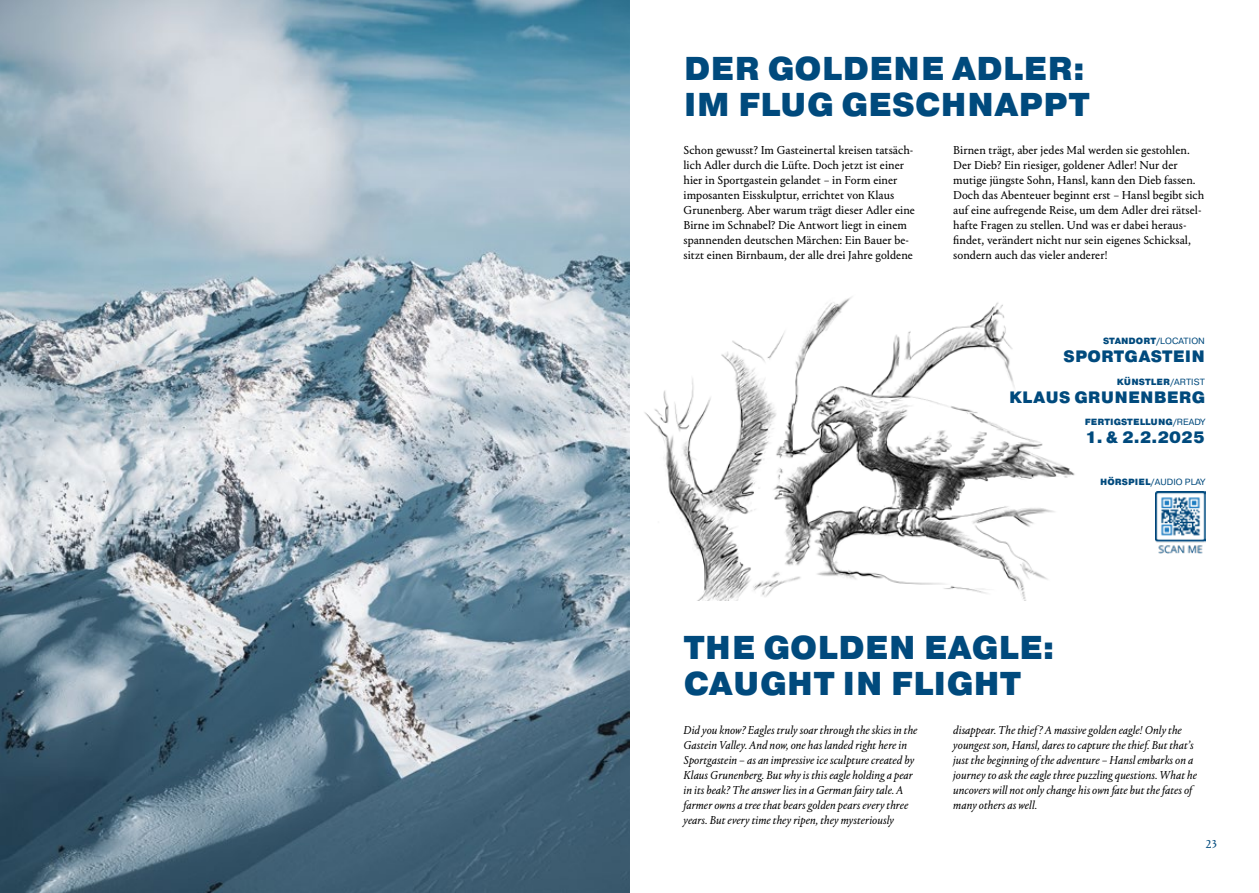
<style>
.page{position:relative;width:1259px;height:893px;background:#fff}
.page>*{position:absolute;margin:0;border:0;box-sizing:border-box;transform-origin:0 0}
.Überschrift{font:900 33px/36px "Pragmatica";letter-spacing:.01em;color:#004a7d}
.Überschrift-2{font:900 16.5px "Pragmatica";letter-spacing:.01em;color:#004a7d}
.Fliesstext{font:12px/15px "Portrait Text";color:#000}
.Fliesstext-2{font:italic 12px/15px "Portrait Text";color:#000}
.t1{font:12px "Portrait Text";color:#004a7d}
.Überschrift-3{font:900 9px "Pragmatica";letter-spacing:.01em;color:#004a7d}
.s1{font-weight:400}
.s2{font-style:normal}
</style>
<div class="page">
<img style="left:644px;top:297px;width:431px;height:304px">
<img style="left:0;top:0;width:629px;height:893px">
<img style="left:1155px;top:491px;width:50px;height:63px">
<p class="Überschrift" style="left:683px;top:51px;width:407px">DER GOLDENE ADLER:<br>IM FLUG GESCHNAPPT</p>
<p class="Fliesstext" style="left:683px;top:142px;width:233px">Schon gewusst? Im Gasteinertal kreisen tatsäch&shy;lich Adler durch die Lüfte. Doch jetzt ist einer hier in Sportgastein gelandet – in Form einer imposanten Eisskulptur, errichtet von Klaus Grunenberg. Aber warum trägt dieser Adler eine Birne im Schnabel? Die Antwort liegt in einem spannenden deutschen Märchen: Ein Bauer be&shy;sitzt einen Birnbaum, der alle drei Jahre goldene</p>
<p class="Fliesstext" style="left:953px;top:142px;width:253px">Birnen trägt, aber jedes Mal werden sie gestohlen.<br>Der Dieb? Ein riesiger, goldener Adler! Nur der mutige jüngste Sohn, Hansl, kann den Dieb fassen.<br>Doch das Abenteuer beginnt erst – Hansl begibt sich auf eine aufregende Reise, um dem Adler drei rätsel&shy;hafte Fragen zu stellen. Und was er dabei heraus&shy;findet, verändert nicht nur sein eigenes Schicksal, sondern auch das vieler anderer!</p>
<p class="Überschrift-3" style="left:1103px;top:335px;width:103px">STANDORT/<span class="s1">LOCATION</span></p>
<p class="Überschrift-2" style="left:1063px;top:346px;width:143px">SPORTGASTEIN</p>
<p class="Überschrift-3" style="left:1116px;top:376px;width:90px">KÜNSTLER/<span class="s1">ARTIST</span></p>
<p class="Überschrift-2" style="left:1009px;top:387px;width:197px">KLAUS GRUNENBERG</p>
<p class="Überschrift-3" style="left:1084px;top:416px;width:122px">FERTIGSTELLUNG/<span class="s1">READY</span></p>
<p class="Überschrift-2" style="left:1085px;top:427px;width:121px">1. &amp; 2.2.2025</p>
<p class="Überschrift-3" style="left:1100px;top:476px;width:106px">HÖRSPIEL/<span class="s1">AUDIO PLAY</span></p>
<p class="Überschrift" style="left:683px;top:631px;width:372px">THE GOLDEN EAGLE:</p>
<p class="Überschrift" style="left:683px;top:667px;width:339px">CAUGHT IN FLIGHT</p>
<p class="Fliesstext-2" style="left:683px;top:722px;width:236px">Did you know? Eagles truly soar through the skies in the Gastein Valley. And now, one has landed right here in Sportgastein <span class="s2">–</span> as an impressive ice sculpture created by Klaus Grunenberg. But why is this eagle holding a pear in its beak? The answer lies in a German fairy tale. A farmer owns a tree that bears golden pears every three years. But every time they ripen, they mysteriously</p>
<p class="Fliesstext-2" style="left:953px;top:722px;width:245px">disappear. The thief ? A massive golden eagle! Only the youngest son, Hansl, dares to capture the thief. But that’s just the beginning of the adventure <span class="s2">–</span> Hansl embarks on a journey to ask the eagle three puzzling questions. What he uncovers will not only change his own fate but the fates of many others as well.</p>
<p class="t1" style="left:1206px;top:835px;width:13px">23</p>
</div>
